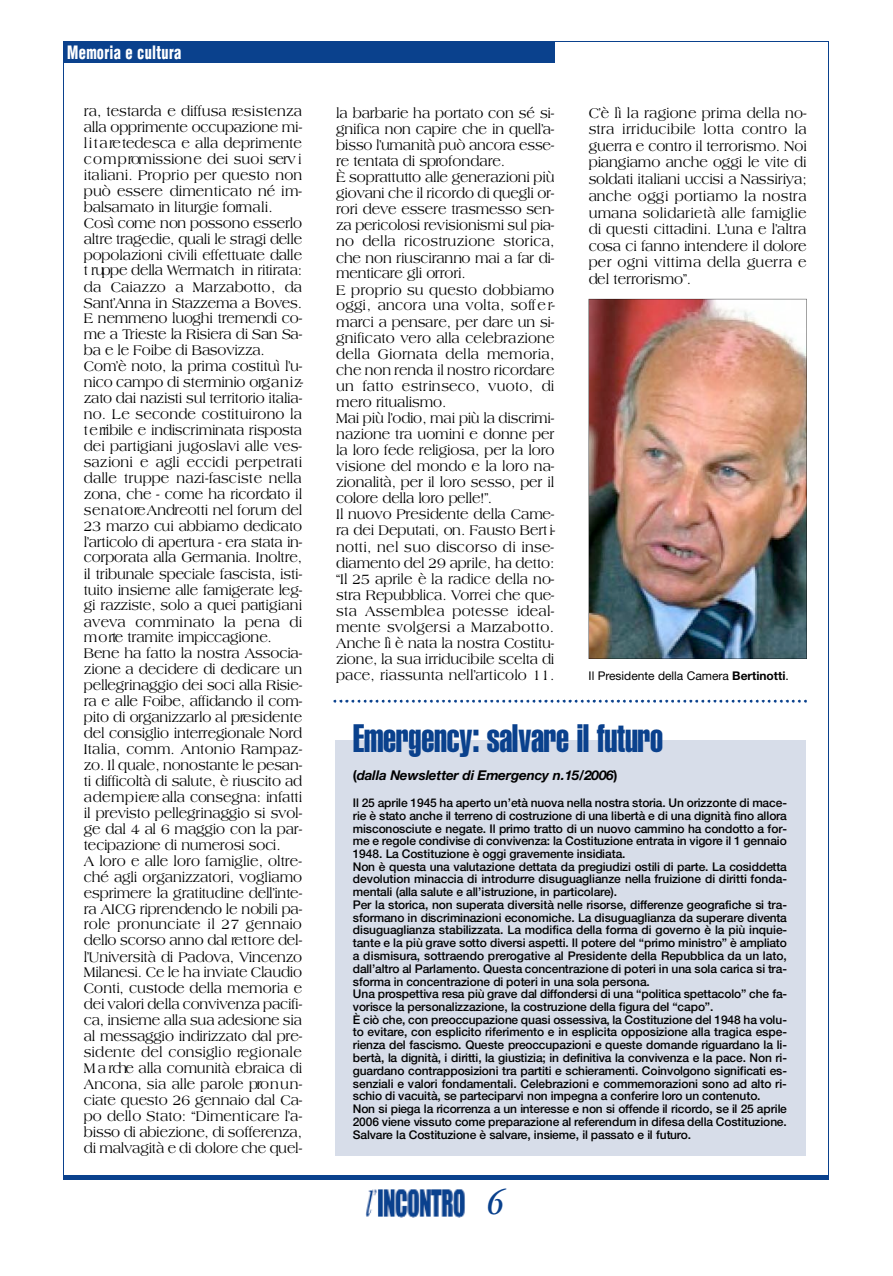
<style>
.page{position:relative;width:893px;height:1276px;background:#fff}
.page>*{position:absolute;margin:0;border:0;box-sizing:border-box;transform-origin:0 0}
.t1{font:39px "Helvetica Extra Compressed";letter-spacing:-.01em;color:#0a418d}
.t2{font:italic condensed 36px "Garamond";color:#0a418d}
.t3{font:900 condensed 18px "Helvetica";letter-spacing:.02em;color:#fff;scale:.8 1}
.t4{font:15px/15.9px "Americana";color:#000;scale:.9 1}
.t5{font:italic 700 13.5px "Helvetica Neue";letter-spacing:-.015em;color:#000}
.t6{font:500 12px/12.8px "Helvetica Neue";color:#000}
.t7{font:12px "Helvetica Neue";color:#000}
.s1{font-weight:700}
.s2{font-style:normal}
</style>
<div class="page">
<div style="left:63px;top:42px;width:491px;height:21px;background:#0a418d"></div>
<hr style="left:63px;top:41px;width:765px;height:1px;background:#0a418d">
<hr style="left:828px;top:42px;width:1px;height:1135px;background:#0a418d">
<hr style="left:63px;top:1175px;width:765px;height:4px;background:#0a418d">
<hr style="left:63px;top:42px;width:1px;height:1135px;background:#0a418d">
<img style="left:365px;top:1189px;width:100px;height:29px">
<img style="left:589px;top:299px;width:218px;height:360px">
<div style="left:335px;top:740px;width:470px;height:415px;background:#d7dde9"></div>
<svg style="left:333px;top:699px;width:474px;height:3px"></svg>
<p class="t3" style="left:67px;top:45px;width:144px">Memoria e cultura</p>
<p class="t4" style="left:84px;top:104px;width:245px">ra, testarda e diffusa re s is te n z a alla opprimente occupazione mi&shy;l i t a re tedesca e alla deprimente c o m p romissione dei suoi serv i italiani. Proprio per questo non può essere dimenticato né im&shy;balsamato in liturgie form a li.<br>Così come non possono esserlo a ltre tragedie, quali le stragi delle popolazioni civili effettuate dalle t ruppe della We rmatch in ritirata: da Caiazzo a Marzabotto, da Sant’Anna in Stazzema a Boves.<br>E nemmeno luoghi tremendi co&shy;me a Trieste la Risiera di San Sa&shy;ba e le Foibe di Basovizza.<br>Com’è noto, la prima costituì l’u&shy;nico campo di sterminio org a n i z&shy;zato dai nazisti sul territorio italia&shy;no. Le seconde costituirono la t e rribile e indiscriminata risposta dei partigiani jugoslavi alle ves&shy;sazioni e agli eccidi perpetrati dalle truppe nazi-fasciste nella zona, che - come ha ricordato il s e n a to re Andreotti nel forum del 23 marzo cui abbiamo dedicato l’a rticolo di apertura - era stata in&shy;corporata alla Germania. Inoltre , il tribunale speciale fascista, isti&shy;tuito insieme alle famigerate leg&shy;gi razziste, solo a quei partig ia n i aveva comminato la pena di m o rte tramite impiccagione.<br>Bene ha fatto la nostra Associa&shy;zione a decidere di dedicare un pellegrinaggio dei soci alla Risie&shy;ra e alle Foibe, affidando il com&shy;pito di organizzarlo al pre s id e n te del consiglio interregionale Nord Italia, comm. Antonio Rampaz&shy;zo. Il quale, nonostante le pesan&shy;ti difficoltà di salute, è riuscito ad a d e m p ie re alla consegna: infatti il previsto pellegrinaggio si svol&shy;ge dal 4 al 6 maggio con la par&shy;tecipazione di numerosi soci.<br>A loro e alle loro famiglie, oltre&shy;ché agli organizzatori, vogliamo e s p rim e re la gratitudine dell’inte&shy;ra AICG riprendendo le nobili pa&shy;role pronunciate il 27 gennaio dello scorso anno dal re tto re del&shy;l’Università di Padova, Vin c e n z o Milanesi. Ce le ha inviate Claudio Conti, custode della memoria e dei valori della convivenza pacifi&shy;ca, insieme alla sua adesione sia al messaggio indirizzato dal pre&shy;sidente del consiglio re g io n a le M a rche alla comunità ebraica di Ancona, sia alle parole pro n u n&shy;ciate questo 26 gennaio dal Ca&shy;po dello Stato: “Dimenticare l’a&shy;bisso di abiezione, di soffe re n z a , di malvagità e di dolore che quel-</p>
<p class="t4" style="left:336px;top:106px;width:245px">la barbarie ha portato con sé si&shy;gnifica non capire che in quell’a&shy;bisso l’umanità può ancora esse&shy;re tentata di spro fo n d a re .<br>È soprattutto alle generazioni più giovani che il ricordo di quegli or&shy;rori deve essere trasmesso sen&shy;za pericolosi revisionismi sul pia&shy;no della ricostruzione storica, che non riusciranno mai a far di&shy;m e n tic a re gli orro ri.<br>E proprio su questo dobbiamo oggi, ancora una volta, soff e r&shy;m a rci a pensare, per dare un si&shy;gnificato vero alla celebrazione della Giornata della memoria, che non renda il nostro ricord a re un fatto estrinseco, vuoto, di m e ro ritualismo.<br>Mai più l’odio, mai più la discrimi&shy;nazione tra uomini e donne per la loro fede religiosa, per la loro visione del mondo e la loro na&shy;zionalità, per il loro sesso, per il c o lo re della loro pelle!”.<br>Il nuovo Presidente della Came&shy;ra dei Deputati, on. Fausto Bert i&shy;notti, nel suo discorso di inse&shy;diamento del 29 aprile, ha detto: “Il 25 aprile è la radice della no&shy;stra Repubblica. Vo rrei che que&shy;sta Assemblea potesse ideal&shy;mente svolgersi a Marz a b o tto .<br>Anche lì è nata la nostra Costitu&shy;zione, la sua irriducibile scelta di pace, riassunta nell’articolo 11.</p>
<p class="t4" style="left:589px;top:105px;width:244px;line-height:16.6px;text-align:justify">C’è lì la ragione prima della no&shy;stra irriducibile lotta contro la g u e rra e contro il terrorismo. Noi piangiamo anche oggi le vite di soldati italiani uccisi a Nassiriya; anche oggi portiamo la nostra umana solidarietà alle famiglie di questi cittadini. L’una e l’altra cosa ci fanno intendere il dolore per ogni vittima della guerra e del terro ris m o ”.</p>
<p class="t7" style="left:589px;top:671px;width:202px">Il Presidente della Camera <span class="s1">Bertinotti</span>.</p>
<h1 class="t1" style="left:353px;top:724px;width:312px">E m e rgency: salvare il futuro</h1>
<p class="t5" style="left:353px;top:770px;width:266px"><span class="s2">(</span>dalla Newsletter di Emergency n.15/2006<span class="s2">)</span></p>
<p class="t6" style="left:353px;top:797px;width:436px">Il 25 aprile 1945 ha aperto un’età nuova nella nostra storia. Un orizzonte di mace&shy;rie è stato anche il terreno di costruzione di una libertà e di una dignità fino allora misconosciute e negate. Il primo tratto di un nuovo cammino ha condotto a for&shy;me e regole condivise di convivenza: la Costituzione entrata in vigore il 1 gennaio 1948. La Costituzione è oggi gravemente insidiata.<br>Non è questa una valutazione dettata da pregiudizi ostili di parte. La cosiddetta devolution minaccia di intro d u rre disuguaglianze nella fruizione di diritti fonda&shy;mentali (alla salute e all’istruzione, in particolare ).<br>Per la storica, non superata diversità nelle risorse, diffe renze geografiche si tra&shy;sformano in discriminazioni economiche. La disuguaglianza da superare diventa disuguaglianza stabilizzata. La modifica della forma di governo è la più inquie&shy;tante e la più grave sotto diversi aspetti. Il potere del “primo ministro” è ampliato a dismisura, sottraendo pre rogative al Presidente della Repubblica da un lato, d a ll’a ltro al Parlamento. Questa concentrazione di poteri in una sola carica si tra&shy;sforma in concentrazione di poteri in una sola persona.<br>Una prospettiva resa più grave dal diffondersi di una “politica spettacolo” che fa&shy;vorisce la personalizzazione, la costruzione della figura del “capo”.<br>È ciò che, con preoccupazione quasi ossessiva, la Costituzione del 1948 ha volu&shy;to evitare, con esplicito riferimento e in esplicita opposizione alla tragica espe&shy;rienza del fascismo. Queste preoccupazioni e queste domande riguardano la li&shy;bertà, la dignità, i diritti, la giustizia; in definitiva la convivenza e la pace. Non ri&shy;g u a rdano contrapposizioni tra partiti e schieramenti. Coinvolgono significati es&shy;senziali e valori fondamentali. Celebrazioni e commemorazioni sono ad alto ri&shy;schio di vacuità, se parteciparvi non impegna a conferire loro un contenuto.<br>Non si piega la ricorrenza a un interesse e non si offende il ricordo, se il 25 aprile 2006 viene vissuto come preparazione al re fe rendum in difesa della Costituzione.<br>S a lv a re la Costituzione è salvare, insieme, il passato e il futuro .</p>
<h2 class="t2" style="left:487px;top:1188px;width:17px">6</h2>
</div>
